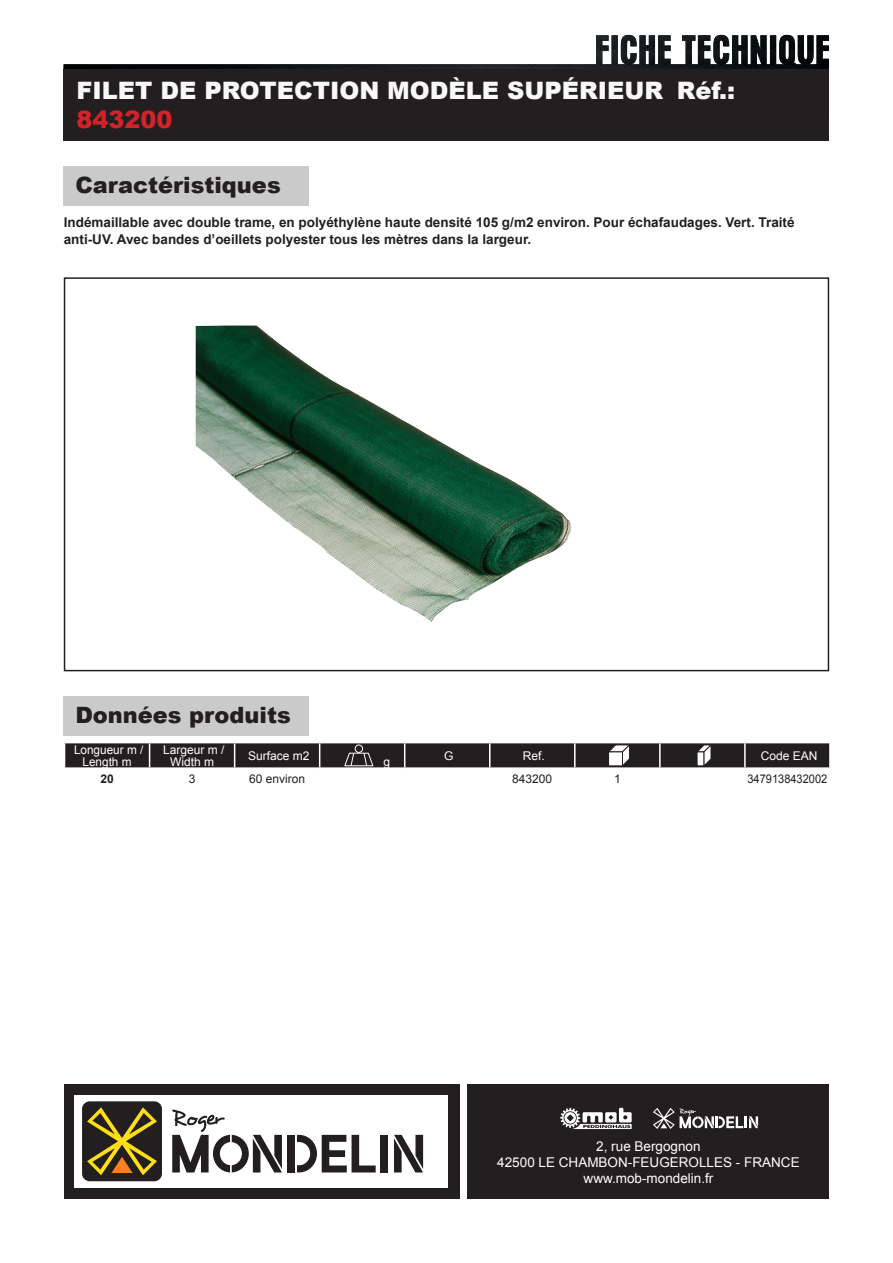
<style>
.page{position:relative;width:893px;height:1263px;background:#fff}
.page>*{position:absolute;margin:0;border:0;box-sizing:border-box;transform-origin:0 0}
.t1{font:900 24px "Arial";color:#f8f8f9}
.t2{font:900 24px "Arial";color:#d2232a}
.t3{font:900 22.5px "Arial";color:#231f20}
.t4{font:700 13.5px/16.2px "Arial";color:#231f20}
.t5{font:13.5px/16.4px "Arial";color:#fff;text-align:center}
.t6{font:12px/12px "Arial";color:#fff;text-align:center}
.t7{font:12px "Arial";color:#231f20}
.t8{font:12px "Arial";color:#231f20;scale:.92 1}
.t9{font:700 12px "Arial";color:#231f20}
</style>
<div class="page">
<img style="left:64px;top:35px;width:765px;height:34px">
<div style="left:64px;top:1084px;width:395px;height:115px;background:#231f20"></div>
<div style="left:468px;top:1084px;width:361px;height:115px;background:#231f20"></div>
<svg style="left:560px;top:1108px;width:72px;height:21px"></svg>
<svg style="left:653px;top:1108px;width:105px;height:21px"></svg>
<div style="left:64px;top:69px;width:765px;height:72px;background:#231f20"></div>
<div style="left:64px;top:166px;width:245px;height:40px;background:#cacacb"></div>
<div style="left:64px;top:277px;width:765px;height:394px;border:2px solid #231f20"></div>
<div style="left:64px;top:696px;width:245px;height:40px;background:#cacacb"></div>
<svg style="left:64px;top:743px;width:766px;height:25px;background:#363233"></svg>
<img style="left:196px;top:326px;width:376px;height:296px">
<div style="left:75px;top:1095px;width:373px;height:93px;background:#fff"></div>
<div style="left:82px;top:1101px;width:80px;height:80px;background:#231f20;border-radius:8px"></div>
<svg style="left:87px;top:1107px;width:70px;height:68px"></svg>
<div style="left:288px;top:1135px;width:7px;height:37px;background:#231f20"></div>
<div style="left:380px;top:1135px;width:8px;height:37px;background:#231f20"></div>
<svg style="left:172px;top:1109px;width:110px;height:63px"></svg>
<svg style="left:394px;top:1135px;width:29px;height:37px"></svg>
<svg style="left:297px;top:1135px;width:79px;height:37px"></svg>
<h1 class="t1" style="left:76px;top:73px;width:660px">FILET DE PROTECTION MODÈLE SUPÉRIEUR Réf.:</h1>
<h1 class="t2" style="left:76px;top:102px;width:98px">843200</h1>
<h2 class="t3" style="left:75px;top:168px;width:207px">Caractéristiques</h2>
<p class="t4" style="left:64px;top:215px;width:732px">Indémaillable avec double trame, en polyéthylène haute densité 105 g/m2 environ. Pour échafaudages. Vert. Traité anti-UV. Avec bandes d’oeillets polyester tous les mètres dans la largeur.</p>
<h2 class="t3" style="left:75px;top:699px;width:217px">Données produits</h2>
<p class="t6" style="left:74px;top:744px;width:71px">Longueur m /<br>Length m</p>
<p class="t6" style="left:163px;top:744px;width:63px">Largeur m /<br>Width m</p>
<p class="t6" style="left:248px;top:750px;width:63px">Surface m2</p>
<p class="t6" style="left:383px;top:756px;width:8px">g</p>
<p class="t6" style="left:444px;top:750px;width:11px">G</p>
<p class="t6" style="left:523px;top:750px;width:24px">Ref.</p>
<p class="t6" style="left:761px;top:750px;width:58px">Code EAN</p>
<p class="t9" style="left:100px;top:771px;width:15px">20</p>
<p class="t7" style="left:189px;top:771px;width:8px">3</p>
<p class="t7" style="left:249px;top:771px;width:58px">60 environ</p>
<p class="t7" style="left:512px;top:771px;width:42px">843200</p>
<p class="t7" style="left:614px;top:771px;width:8px">1</p>
<p class="t8" style="left:747px;top:771px;width:88px">3479138432002</p>
<p class="t5" style="left:497px;top:1138px;width:304px">2, rue Bergognon<br>42500 LE CHAMBON-FEUGEROLLES - FRANCE www.mob-mondelin.fr</p>
</div>
